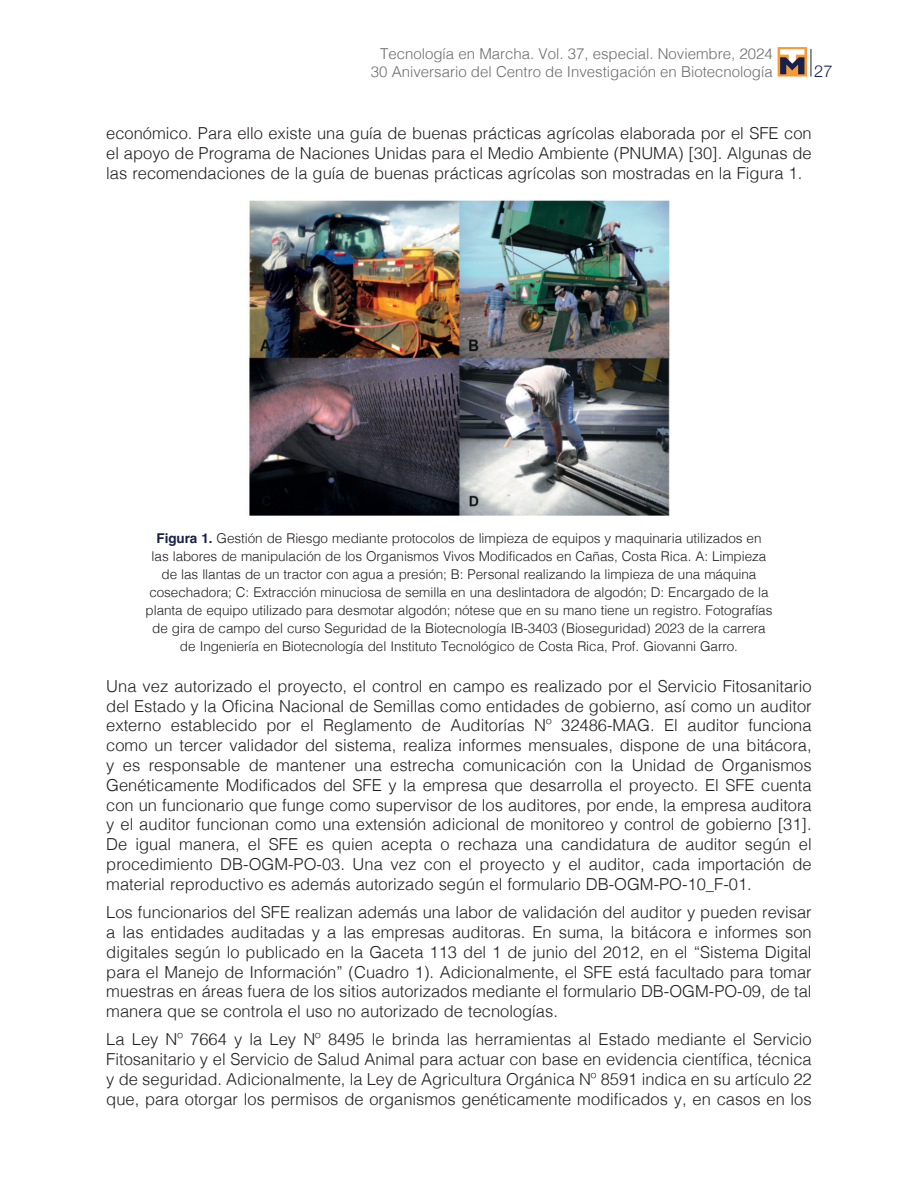
<style>
.page{position:relative;width:918px;height:1188px;background:#fff}
.page>*{position:absolute;margin:0;border:0;box-sizing:border-box;transform-origin:0 0}
.t1{font:300 16.5px/19.8px "Helvetica";color:#231f20;text-align:justify}
.t2{font:300 16.5px "Helvetica Neue";color:#17214b}
.t3{font:300 15px/18px "Helvetica";color:#6c6d70;text-align:right}
.t4{font:300 13.5px/18px "Helvetica";letter-spacing:-.005em;color:#231f20;text-align:center}
.s1{font-weight:700;color:#17214b}
</style>
<div class="page">
<svg style="left:811px;top:49px;width:1px;height:28px"></svg>
<svg style="left:778px;top:47px;width:29px;height:30px"></svg>
<svg style="left:780px;top:49px;width:24px;height:25px"></svg>
<img style="left:249px;top:200px;width:421px;height:316px">
<p class="t3" style="left:371px;top:43px;width:403px">Tecnología en Marcha. Vol. 37, especial. Noviembre, 2024<br>30 Aniversario del Centro de Investigación en Biotecnología</p>
<p class="t2" style="left:814px;top:57px;width:20px">27</p>
<p class="t1" style="left:106px;top:122px;width:707px">económico. Para ello existe una guía de buenas prácticas agrícolas elaborada por el SFE con el apoyo de Programa de Naciones Unidas para el Medio Ambiente (PNUMA) [30]. Algunas de las recomendaciones de la guía de buenas prácticas agrícolas son mostradas en la Figura 1.</p>
<p class="t4" style="left:146px;top:528px;width:628px"><span class="s1">Figura 1.</span> Gestión de Riesgo mediante protocolos de limpieza de equipos y maquinaria utilizados en<br>las labores de manipulación de los Organismos Vivos Modificados en Cañas, Costa Rica. A: Limpieza de las llantas de un tractor con agua a presión; B: Personal realizando la limpieza de una máquina cosechadora; C: Extracción minuciosa de semilla en una deslintadora de algodón; D: Encargado de la planta de equipo utilizado para desmotar algodón; nótese que en su mano tiene un registro. Fotografías de gira de campo del curso Seguridad de la Biotecnología IB-3403 (Bioseguridad) 2023 de la carrera de Ingeniería en Biotecnología del Instituto Tecnológico de Costa Rica, Prof. Giovanni Garro.</p>
<p class="t1" style="left:106px;top:675px;width:707px">Una vez autorizado el proyecto, el control en campo es realizado por el Servicio Fitosanitario del Estado y la Oficina Nacional de Semillas como entidades de gobierno, así como un auditor externo establecido por el Reglamento de Auditorías Nº 32486-MAG. El auditor funciona como un tercer validador del sistema, realiza informes mensuales, dispone de una bitácora, y es responsable de mantener una estrecha comunicación con la Unidad de Organismos Genéticamente Modificados del SFE y la empresa que desarrolla el proyecto. El SFE cuenta con un funcionario que funge como supervisor de los auditores, por ende, la empresa auditora y el auditor funcionan como una extensión adicional de monitoreo y control de gobierno [31].<br>De igual manera, el SFE es quien acepta o rechaza una candidatura de auditor según el procedimiento DB-OGM-PO-03. Una vez con el proyecto y el auditor, cada importación de material reproductivo es además autorizado según el formulario DB-OGM-PO-10_F-01.</p>
<p class="t1" style="left:106px;top:901px;width:707px">Los funcionarios del SFE realizan además una labor de validación del auditor y pueden revisar a las entidades auditadas y a las empresas auditoras. En suma, la bitácora e informes son digitales según lo publicado en la Gaceta 113 del 1 de junio del 2012, en el “Sistema Digital para el Manejo de Información” (Cuadro 1). Adicionalmente, el SFE está facultado para tomar muestras en áreas fuera de los sitios autorizados mediante el formulario DB-OGM-PO-09, de tal manera que se controla el uso no autorizado de tecnologías.</p>
<p class="t1" style="left:106px;top:1029px;width:707px">La Ley Nº 7664 y la Ley Nº 8495 le brinda las herramientas al Estado mediante el Servicio Fitosanitario y el Servicio de Salud Animal para actuar con base en evidencia científica, técnica y de seguridad. Adicionalmente, la Ley de Agricultura Orgánica Nº 8591 indica en su artículo 22 que, para otorgar los permisos de organismos genéticamente modificados y, en casos en los</p>
</div>
